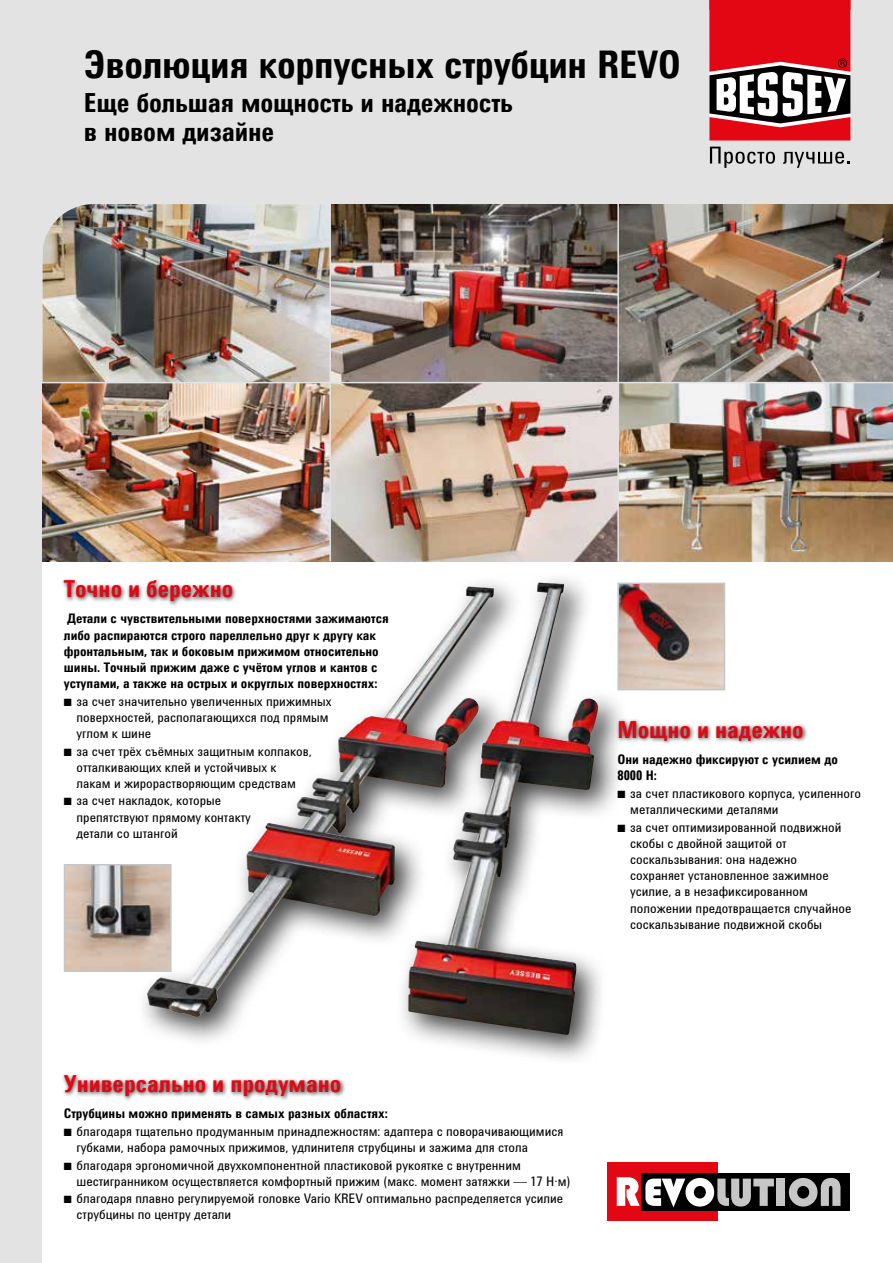
<style>
.page{position:relative;width:893px;height:1263px;background:#e3e3e3}
.page>*{position:absolute;margin:0;border:0;box-sizing:border-box;transform-origin:0 0}
.t1{font:700 39px "Utah WGL Cond";letter-spacing:-.01em;color:#000}
.t2{font:700 27px/28.5px "Utah WGL Cond";letter-spacing:-.01em;color:#000}
.t3{font:700 24px "Utah WGL Cond";color:#e30613}
.t4{font:13.5px/16.2px "Utah WGL Cond";color:#000}
.t5{font:700 13.5px/16.2px "Utah WGL Cond";color:#000}
</style>
<div class="page">
<img style="left:43px;top:204px;width:850px;height:178px">
<img style="left:43px;top:383px;width:850px;height:880px">
<img style="left:43px;top:204px;width:51px;height:51px">
<div style="left:607px;top:1162px;width:111px;height:58px;background:#e30613"></div>
<div style="left:642px;top:1173px;width:208px;height:37px;background:#000"></div>
<svg style="left:617px;top:1177px;width:157px;height:30px"></svg>
<div style="left:777px;top:1178px;width:8px;height:28px;background:#c6c6c6"></div>
<svg style="left:789px;top:1178px;width:51px;height:28px"></svg>
<hr style="left:329px;top:197px;width:2px;height:364px;background:#e3e3e3">
<hr style="left:617px;top:202px;width:2px;height:359px;background:#e3e3e3">
<div style="left:135px;top:570px;width:495px;height:497px;background:#000;opacity:.75"></div>
<img style="left:321px;top:582px;width:277px;height:453px">
<img style="left:67px;top:867px;width:102px;height:102px">
<div style="left:64px;top:864px;width:108px;height:108px;border:2px solid #c6c6c6"></div>
<img style="left:620px;top:586px;width:102px;height:101px">
<div style="left:617px;top:583px;width:108px;height:107px;border:2px solid #c6c6c6"></div>
<svg style="left:709px;top:10px;width:141px;height:130px;background:#bc3e45"></svg>
<svg style="left:710px;top:147px;width:65px;height:21px"></svg>
<svg style="left:783px;top:152px;width:66px;height:16px"></svg>
<div style="left:709px;top:0;width:141px;height:10px;background:#e30613"></div>
<div style="left:61px;top:577px;width:177px;height:30px;background:#000;opacity:.75"></div>
<div style="left:61px;top:1072px;width:285px;height:30px;background:#000;opacity:.75"></div>
<div style="left:616px;top:718px;width:193px;height:28px;background:#000;opacity:.75"></div>
<div style="left:750px;top:977px;width:116px;height:122px;background:#fff"></div>
<svg style="left:64px;top:698px;width:7px;height:8px"></svg>
<svg style="left:64px;top:748px;width:7px;height:7px"></svg>
<svg style="left:64px;top:798px;width:7px;height:7px"></svg>
<svg style="left:64px;top:1128px;width:7px;height:8px"></svg>
<svg style="left:64px;top:1162px;width:7px;height:7px"></svg>
<svg style="left:64px;top:1196px;width:7px;height:7px"></svg>
<svg style="left:618px;top:790px;width:7px;height:8px"></svg>
<svg style="left:618px;top:824px;width:7px;height:7px"></svg>
<h1 class="t1" style="left:84px;top:35px;width:599px">Эволюция корпусных струбцин REVO</h1>
<h2 class="t2" style="left:84px;top:88px;width:431px">Еще большая мощность и надежность в новом дизайне</h2>
<h3 class="t3" style="left:64px;top:570px;width:171px">Точно и бережно</h3>
<p class="t5" style="left:64px;top:610px;width:327px">Детали с чувствительными поверхностями зажимаются либо распираются строго пареллельно друг к другу как фронтальным, так и боковым прижимом относительно шины. Точный прижим даже с учётом углов и кантов с уступами, а также на острых и округлых поверхностях:</p>
<p class="t4" style="left:77px;top:692px;width:257px">за счет значительно увеличенных прижимных поверхностей, располагающихся под прямым углом к шине</p>
<p class="t4" style="left:77px;top:742px;width:237px">за счет трёх съёмных защитным колпаков, отталкивающих клей и устойчивых к лакам и жирорастворяющим средствам</p>
<p class="t4" style="left:77px;top:792px;width:176px">за счет накладок, которые препятствуют прямому контакту детали со штангой</p>
<h3 class="t3" style="left:617px;top:711px;width:188px">Мощно и надежно</h3>
<p class="t5" style="left:617px;top:751px;width:222px">Они надежно фиксируют с усилием до<br>8000 Н:</p>
<p class="t4" style="left:630px;top:784px;width:232px">за счет пластикового корпуса, усиленного металлическими деталями</p>
<p class="t4" style="left:630px;top:818px;width:223px">за счет оптимизированной подвижной скобы с двойной защитой от соскальзывания: она надежно сохраняет установленное зажимное усилие, а в незафиксированном положении предотвращается случайное соскальзывание подвижной скобы</p>
<h3 class="t3" style="left:64px;top:1065px;width:279px">Универсально и продумано</h3>
<p class="t5" style="left:64px;top:1105px;width:326px">Струбцины можно применять в самых разных областях:</p>
<p class="t4" style="left:77px;top:1122px;width:488px">благодаря тщательно продуманным принадлежностям: адаптера с поворачивающимися губками, набора рамочных прижимов, удлинителя струбцины и зажима для стола</p>
<p class="t4" style="left:77px;top:1156px;width:495px">благодаря эргономичной двухкомпонентной пластиковой рукоятке с внутренним шестигранником осуществляется комфортный прижим (макс. момент затяжки — 17 Н·м)</p>
<p class="t4" style="left:77px;top:1190px;width:488px">благодаря плавно регулируемой головке Vario KREV оптимально распределяется усилие струбцины по центру детали</p>
</div>
